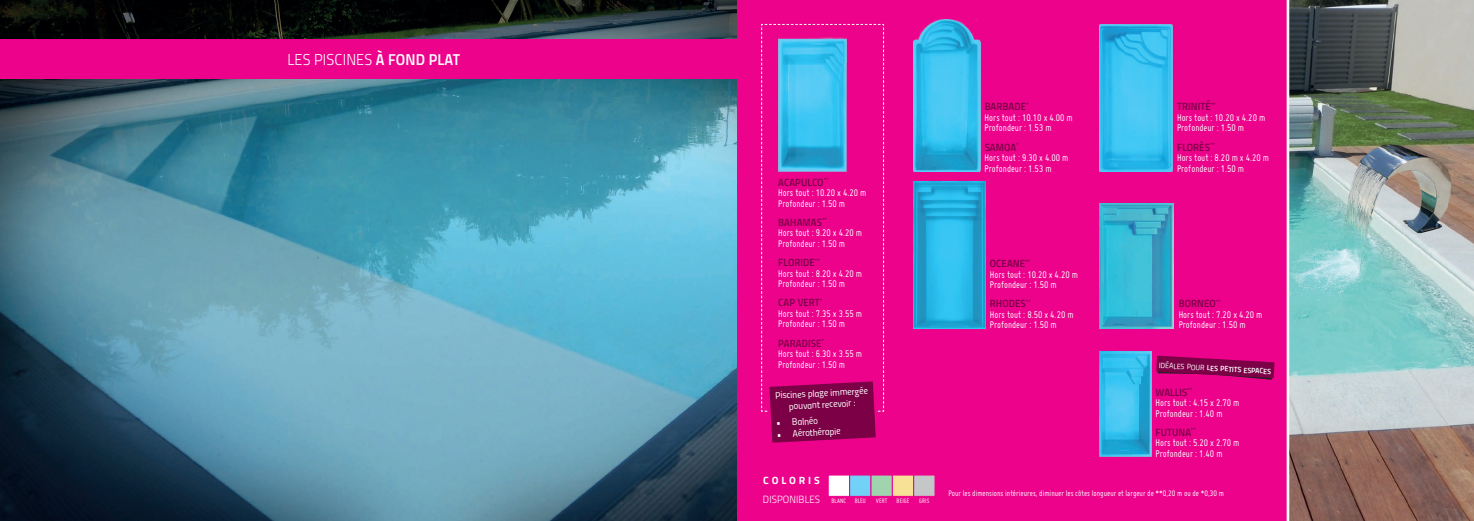
<style>
.page{position:relative;width:1474px;height:521px;background:#fff}
.page>*{position:absolute;margin:0;border:0;box-sizing:border-box;transform-origin:0 0}
.t1{font:15.75px "Titillium Light Upright";letter-spacing:.01em;color:#fff}
.t2{font:10.5px/10.5px "Miso";color:#fff}
.t3{font:10.5px "Titillium Semibold Upright";letter-spacing:.01em;color:#7b0046}
.t4{font:10.5px "Titillium Light Upright";letter-spacing:.01em;color:#fff}
.t5{font:700 10.5px "Titillium";letter-spacing:.27em;color:#fff}
.t6{font:9.62px/11.5px "Titillium Regular Upright";color:#fff;text-align:center}
.t7{font:8.75px "Miso";color:#fff}
.t8{font:7.61px "Titillium Semibold Upright";color:#fff}
.t9{font:7px "Miso";letter-spacing:.01em;color:#fff}
.s1{font-family:"Titillium Semibold Upright"}
.s2{font-family:"Miso";font-size:7px}
.s3{font-family:"Titillium Regular Upright"}
</style>
<div class="page">
<div style="left:703px;top:0;width:770px;height:521px;background:#ed028c"></div>
<img style="left:0;top:0;width:737px;height:521px">
<div style="left:0;top:39px;width:744px;height:40px;background:#ed028c"></div>
<img style="left:1286px;top:0;width:187px;height:521px">
<img style="left:1099px;top:352px;width:52px;height:105px">
<svg style="left:1156px;top:356px;width:118px;height:24px"></svg>
<img style="left:914px;top:181px;width:71px;height:147px">
<img style="left:1099px;top:203px;width:74px;height:125px">
<img style="left:1099px;top:25px;width:73px;height:147px">
<img style="left:914px;top:19px;width:66px;height:153px">
<div style="left:828px;top:475px;width:21px;height:21px;background:#fff"></div>
<div style="left:849px;top:475px;width:22px;height:21px;background:#72d1f6;border:1px solid #ed028c"></div>
<div style="left:870px;top:475px;width:22px;height:21px;background:#a0d4ae"></div>
<div style="left:892px;top:475px;width:22px;height:21px;background:#f7e197;border:1px solid #ed028c"></div>
<div style="left:913px;top:475px;width:22px;height:21px;background:#c5c6c8"></div>
<svg style="left:761px;top:24px;width:123px;height:419px"></svg>
<h1 class="t1" style="left:287px;top:48px;width:174px">LES PISCINES <span class="s1">À FOND PLAT</span></h1>
<p class="t3" style="left:778px;top:174px;width:52px">ACAPULCO<sup>**</sup></p>
<p class="t2" style="left:778px;top:187px;width:90px">Hors tout : 10.20 x 4.20 m<br>Profondeur : 1.50 m</p>
<p class="t3" style="left:778px;top:214px;width:50px">BAHAMAS<sup>**</sup></p>
<p class="t2" style="left:778px;top:228px;width:85px">Hors tout : 9.20 x 4.20 m<br>Profondeur : 1.50 m</p>
<p class="t3" style="left:778px;top:254px;width:43px">FLORIDE<sup>**</sup></p>
<p class="t2" style="left:778px;top:268px;width:85px">Hors tout : 8.20 x 4.20 m<br>Profondeur : 1.50 m</p>
<p class="t3" style="left:778px;top:295px;width:46px">CAP VERT<sup>*</sup></p>
<p class="t2" style="left:778px;top:308px;width:85px">Hors tout : 7.35 x 3.55 m<br>Profondeur : 1.50 m</p>
<p class="t3" style="left:778px;top:335px;width:47px">PARADISE<sup>*</sup></p>
<p class="t2" style="left:778px;top:348px;width:85px">Hors tout : 6.30 x 3.55 m<br>Profondeur : 1.50 m</p>
<p class="t6" style="left:775px;top:389px;width:94px;rotate:-3deg">Piscines plage immergée pouvant recevoir :</p>
<p class="t6" style="left:776px;top:416px;width:43px;rotate:-3deg">• Balnéo</p>
<p class="t6" style="left:776px;top:428px;width:65px;rotate:-3deg">• Aérothérapie</p>
<p class="t5" style="left:763px;top:472px;width:58px">COLORIS</p>
<p class="t4" style="left:763px;top:492px;width:104px">DISPONIBLES <span class="s2">BLANC BLEU</span></p>
<p class="t9" style="left:876px;top:497px;width:13px">VERT</p>
<p class="t9" style="left:896px;top:497px;width:14px">BEIGE</p>
<p class="t9" style="left:919px;top:497px;width:12px">GRIS</p>
<p class="t3" style="left:984px;top:99px;width:45px">BARBADE<sup>*</sup></p>
<p class="t2" style="left:984px;top:112px;width:90px">Hors tout : 10.10 x 4.00 m<br>Profondeur : 1.53 m</p>
<p class="t3" style="left:984px;top:139px;width:35px">SAMOA<sup>*</sup></p>
<p class="t2" style="left:984px;top:152px;width:85px">Hors tout : 9.30 x 4.00 m<br>Profondeur : 1.53 m</p>
<p class="t3" style="left:989px;top:255px;width:42px">OCEANE<sup>**</sup></p>
<p class="t2" style="left:989px;top:269px;width:90px">Hors tout : 10.20 x 4.20 m<br>Profondeur : 1.50 m</p>
<p class="t3" style="left:989px;top:296px;width:43px">RHODES<sup>**</sup></p>
<p class="t2" style="left:989px;top:309px;width:85px">Hors tout : 8.50 x 4.20 m<br>Profondeur : 1.50 m</p>
<p class="t3" style="left:1177px;top:99px;width:40px">TRINITÉ<sup>**</sup></p>
<p class="t2" style="left:1177px;top:112px;width:90px">Hors tout : 10.20 x 4.20 m<br>Profondeur : 1.50 m</p>
<p class="t3" style="left:1177px;top:139px;width:39px">FLORÈS<sup>**</sup></p>
<p class="t2" style="left:1177px;top:152px;width:94px">Hors tout : 8.20 m x 4.20 m<br>Profondeur : 1.50 m</p>
<p class="t3" style="left:1178px;top:296px;width:43px">BORNEO<sup>**</sup></p>
<p class="t2" style="left:1178px;top:309px;width:85px">Hors tout : 7.20 x 4.20 m<br>Profondeur : 1.50 m</p>
<p class="t8" style="left:1159px;top:359px;width:114px;rotate:3deg"><span class="s3">IDÉALES POUR</span> LES PETITS ESPACES</p>
<p class="t3" style="left:1155px;top:384px;width:38px">WALLIS<sup>**</sup></p>
<p class="t2" style="left:1155px;top:397px;width:85px">Hors tout : 4.15 x 2.70 m<br>Profondeur : 1.40 m</p>
<p class="t3" style="left:1155px;top:424px;width:42px">FUTUNA<sup>**</sup></p>
<p class="t2" style="left:1155px;top:437px;width:85px">Hors tout : 5.20 x 2.70 m<br>Profondeur : 1.40 m</p>
<p class="t7" style="left:948px;top:488px;width:277px">Pour les dimensions intérieures, diminuer les côtes longueur et largeur de **0,20 m ou de *0,30 m</p>
</div>
